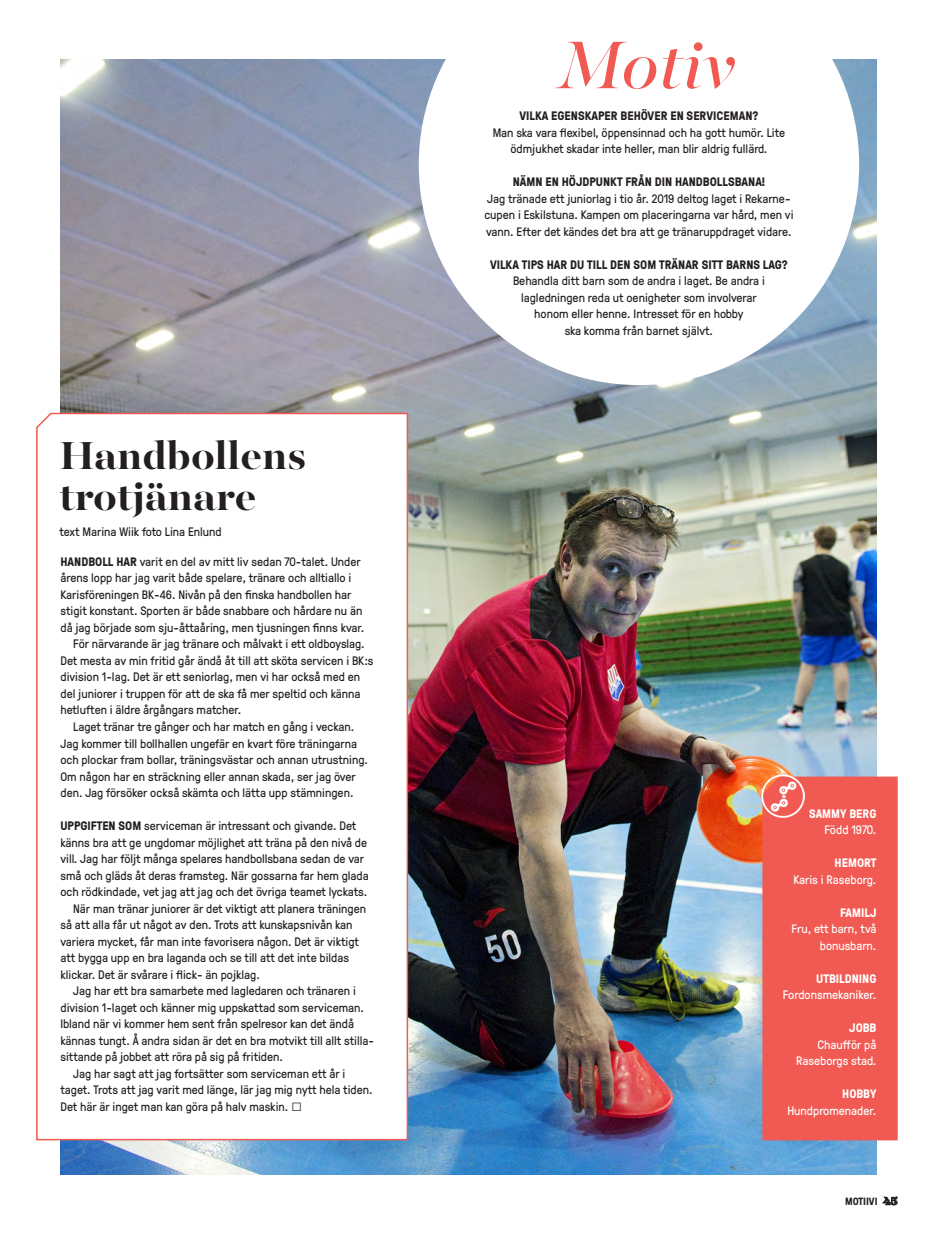
<style>
.page{position:relative;width:936px;height:1234px;background:#fff}
.page>*{position:absolute;margin:0;border:0;box-sizing:border-box;transform-origin:0 0}
._10_Laatikko_motiivi{font:italic 75px "Majesti Banner";letter-spacing:-.01em;color:#f05a53}
._01_Otsikko_sv{font:700 43.5px/40.5px "Majesti Banner";color:#231f20}
._04_Teksti2{font:12.3px/16.5px "GT Pressura";color:#231f20}
._04_Teksti2_sv_ei_si{font:12.3px/16.5px "GT Pressura";color:#231f20}
._04_Teksti2_ei_sis{font:12.3px/16.5px "GT Pressura";color:#231f20}
._10_laatikko_negatek{font:12.3px/16.5px "GT Pressura";color:#fff;text-align:right}
._04_Teksti2_sv_ei_si-2{font:700 12.3px "GT Pressura";color:#231f20}
._10_laatikko_negatek-2{font:700 12.3px/16.5px "GT Pressura";color:#fff;text-align:right}
.t1{font:700 10.5px "GT Pressura";color:#231f20}
.s1{font-weight:700}
.s2{font-family:"Publico Text";font-size:12px}
.s3{font-weight:400}
.s4{font-family:"Majesti Banner";font-weight:800;font-size:12px}
</style>
<div class="page">
<img style="left:60px;top:60px;width:816px;height:1114px">
<svg style="left:419px;top:59px;width:440px;height:326px"></svg>
<div style="left:762px;top:776px;width:135px;height:364px;background:#f05a53"></div>
<svg style="left:36px;top:411px;width:373px;height:729px"></svg>
<img style="left:761px;top:774px;width:43px;height:43px">
<svg style="left:882px;top:1196px;width:15px;height:8px"></svg>
<p class="_01_Otsikko_sv" style="left:59px;top:439px;width:248px">Handbollens trotjänare</p>
<p class="_04_Teksti2_sv_ei_si" style="left:60px;top:522px;width:164px">text Marina Wiik foto Lina Enlund</p>
<p class="_04_Teksti2_sv_ei_si" style="left:60px;top:552px;width:305px"><span class="s1">HANDBOLL HAR</span> varit en del av mitt liv sedan 70-talet. Under årens lopp har jag varit både spelare, tränare och alltiallo i Karisföreningen BK-46. Nivån på den finska handbollen har stigit konstant. Sporten är både snabbare och hårdare nu än då jag började som sju-åttaåring, men tjusningen finns kvar.</p>
<p class="_04_Teksti2" style="left:60px;top:635px;width:314px;text-indent:13px">För närvarande är jag tränare och målvakt i ett oldboyslag.<br>Det mesta av min fritid går ändå åt till att sköta servicen i BK:s division 1-lag. Det är ett seniorlag, men vi har också med en del juniorer i truppen för att de ska få mer speltid och känna hetluften i äldre årgångars matcher.</p>
<p class="_04_Teksti2" style="left:60px;top:717px;width:309px;text-indent:13px">Laget tränar tre gånger och har match en gång i veckan.<br>Jag kommer till bollhallen ungefär en kvart före träningarna och plockar fram bollar, träningsvästar och annan utrustning.<br>Om någon har en sträckning eller annan skada, ser jag över den. Jag försöker också skämta och lätta upp stämningen.</p>
<p class="_04_Teksti2_ei_sis" style="left:60px;top:816px;width:310px"><span class="s1">UPPGIFTEN SOM</span> serviceman är intressant och givande. Det känns bra att ge ungdomar möjlighet att träna på den nivå de vill. Jag har följt många spelares handbollsbana sedan de var små och gläds åt deras framsteg. När gossarna far hem glada och rödkindade, vet jag att jag och det övriga teamet lyckats.</p>
<p class="_04_Teksti2" style="left:60px;top:899px;width:307px;text-indent:13px">När man tränar juniorer är det viktigt att planera träningen så att alla får ut något av den. Trots att kunskapsnivån kan variera mycket, får man inte favorisera någon. Det är viktigt att bygga upp en bra laganda och se till att det inte bildas klickar. Det är svårare i flick- än pojklag.</p>
<p class="_04_Teksti2" style="left:60px;top:981px;width:315px;text-indent:13px">Jag har ett bra samarbete med lagledaren och tränaren i division 1-laget och känner mig uppskattad som serviceman.<br>Ibland när vi kommer hem sent från spelresor kan det ändå kännas tungt. Å andra sidan är det en bra motvikt till allt stilla&shy;sittande på jobbet att röra på sig på fritiden.</p>
<p class="_04_Teksti2" style="left:60px;top:1064px;width:314px;text-indent:13px">Jag har sagt att jag fortsätter som serviceman ett år i taget. Trots att jag varit med länge, lär jag mig nytt hela tiden.<br>Det här är inget man kan göra på halv maskin. <span class="s2">□</span></p>
<p class="_10_Laatikko_motiivi" style="left:558px;top:16px;width:179px">Motiv</p>
<p class="_04_Teksti2_sv_ei_si-2" style="left:519px;top:107px;width:240px">VILKA EGENSKAPER BEHÖVER EN SERVICEMAN?</p>
<p class="_04_Teksti2_sv_ei_si" style="left:492px;top:123px;width:294px;text-align:center">Man ska vara flexibel, öppensinnad och ha gott humör. Lite ödmjukhet skadar inte heller, man blir aldrig fullärd.</p>
<p class="_04_Teksti2_sv_ei_si-2" style="left:512px;top:173px;width:254px">NÄMN EN HÖJDPUNKT FRÅN DIN HANDBOLLSBANA!</p>
<p class="_04_Teksti2_sv_ei_si" style="left:484px;top:189px;width:310px">Jag tränade ett juniorlag i tio år. 2019 deltog laget i Rekarne&shy;cupen i Eskilstuna. Kampen om placeringarna var hård, men vi vann. Efter det kändes det bra att ge tränaruppdraget vidare.</p>
<p class="_04_Teksti2_sv_ei_si-2" style="left:490px;top:255px;width:299px">VILKA TIPS HAR DU TILL DEN SOM TRÄNAR SITT BARNS LAG?</p>
<p class="_04_Teksti2_sv_ei_si" style="left:513px;top:272px;width:253px;text-align:center">Behandla ditt barn som de andra i laget. Be andra i lagledningen reda ut oenigheter som involverar honom eller henne. Intresset för en hobby<br>ska komma från barnet självt.</p>
<p class="_10_laatikko_negatek-2" style="left:809px;top:804px;width:69px">SAMMY BERG<br><span class="s3">Född 1970.</span></p>
<p class="_10_laatikko_negatek" style="left:793px;top:853px;width:85px"><span class="s1">HEMORT<br></span>Karis i Raseborg.</p>
<p class="_10_laatikko_negatek" style="left:791px;top:903px;width:86px"><span class="s1">FAMILJ<br></span>Fru, ett barn, två bonusbarn.</p>
<p class="_10_laatikko_negatek" style="left:782px;top:969px;width:95px"><span class="s1">UTBILDNING<br></span>Fordonsmekaniker.</p>
<p class="_10_laatikko_negatek" style="left:796px;top:1018px;width:82px"><span class="s1">JOBB<br></span>Chaufför på<br>Raseborgs stad.</p>
<p class="_10_laatikko_negatek" style="left:787px;top:1084px;width:90px"><span class="s1">HOBBY<br></span>Hundpromenader.</p>
<p class="t1" style="left:845px;top:1192px;width:54px">MOTIIVI <span class="s4">45</span></p>
</div>
